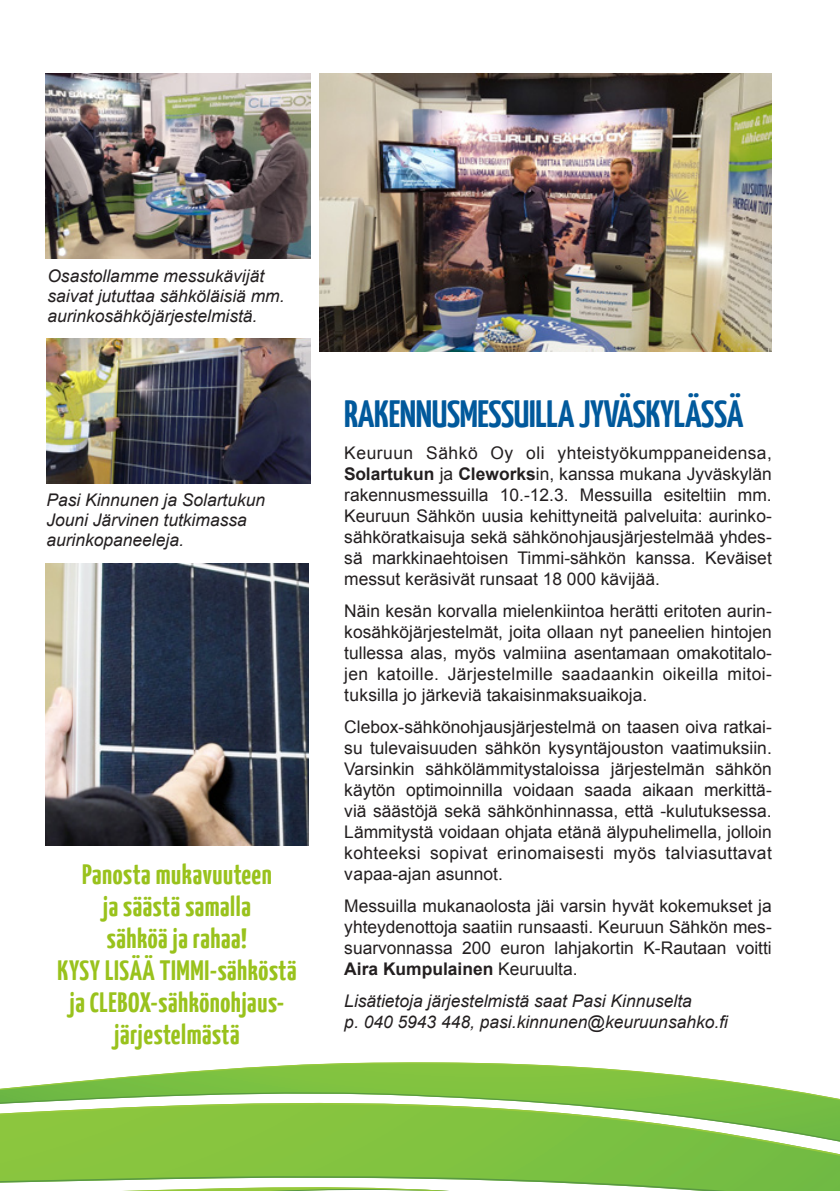
<style>
.page{position:relative;width:840px;height:1191px;background:#fff}
.page>*{position:absolute;margin:0;border:0;box-sizing:border-box;transform-origin:0 0}
.t1{font:700 38px "Yanone Kaffeesatz";letter-spacing:-.01em;color:#01599c}
.t2{font:700 28px "Yanone Kaffeesatz";letter-spacing:.02em;color:#99c21c}
.t3{font:17.4px/21px "Arial";color:#231f20;text-align:justify}
.t4{font:italic 17.4px/20px "Arial";color:#231f20}
.s1{font-weight:700}
</style>
<div class="page">
<img style="left:45px;top:564px;width:263px;height:281px">
<img style="left:45px;top:74px;width:265px;height:184px">
<img style="left:319px;top:74px;width:452px;height:277px">
<img style="left:46px;top:338px;width:264px;height:146px">
<svg style="left:506px;top:1063px;width:263px;height:24px;fill:#85c440"></svg>
<svg style="left:506px;top:1087px;width:333px;height:104px;background:#8ac75b"></svg>
<svg style="left:0;top:1062px;width:505px;height:129px;fill:#87c440"></svg>
<p class="t4" style="left:47px;top:266px;width:238px">Osastollamme messukävijät saivat jututtaa sähköläisiä mm. aurinkosähköjärjestelmistä.</p>
<p class="t4" style="left:46px;top:490px;width:220px">Pasi Kinnunen ja Solartukun</p>
<p class="t4" style="left:46px;top:510px;width:202px">Jouni Järvinen tutkimassa</p>
<p class="t4" style="left:46px;top:530px;width:139px">aurinkopaneeleja.</p>
<p class="t2" style="left:82px;top:856px;width:191px">Panosta mukavuuteen</p>
<p class="t2" style="left:103px;top:888px;width:149px">ja säästä samalla</p>
<p class="t2" style="left:107px;top:920px;width:141px">sähköä ja rahaa!</p>
<p class="t2" style="left:57px;top:952px;width:240px">KYSY LISÄÄ TIMMI-sähköstä</p>
<p class="t2" style="left:70px;top:984px;width:216px">ja CLEBOX-sähkönohjaus-</p>
<p class="t2" style="left:114px;top:1016px;width:127px">järjestelmästä</p>
<p class="t1" style="left:344px;top:391px;width:400px">RAKENNUSMESSUILLA JYVÄSKYLÄSSÄ</p>
<p class="t3" style="left:344px;top:443px;width:429px">Keuruun Sähkö Oy oli yhteistyökumppaneidensa, <span class="s1">Solartukun</span> ja <span class="s1">Cleworks</span>in, kanssa mukana Jyväskylän rakennusmessuilla 10.-12.3. Messuilla esiteltiin mm.<br>Keuruun Sähkön uusia kehittyneitä palveluita: aurinko&shy;sähköratkaisuja sekä sähkönohjausjärjestelmää yhdes&shy;sä markkinaehtoisen Timmi-sähkön kanssa. Keväiset messut keräsivät runsaat 18 000 kävijää.</p>
<p class="t3" style="left:344px;top:601px;width:429px">Näin kesän korvalla mielenkiintoa herätti eritoten aurin&shy;kosähköjärjestelmät, joita ollaan nyt paneelien hintojen tullessa alas, myös valmiina asentamaan omakotitalo&shy;jen katoille. Järjestelmille saadaankin oikeilla mitoi&shy;tuksilla jo järkeviä takaisinmaksuaikoja.</p>
<p class="t3" style="left:344px;top:716px;width:429px">Clebox-sähkönohjausjärjestelmä on taasen oiva ratkai&shy;su tulevaisuuden sähkön kysyntäjouston vaatimuksiin.<br>Varsinkin sähkölämmitystaloissa järjestelmän sähkön käytön optimoinnilla voidaan saada aikaan merkittä&shy;viä säästöjä sekä sähkönhinnassa, että -kulutuksessa.<br>Lämmitystä voidaan ohjata etänä älypuhelimella, jolloin kohteeksi sopivat erinomaisesti myös talviasuttavat vapaa-ajan asunnot.</p>
<p class="t3" style="left:344px;top:895px;width:429px">Messuilla mukanaolosta jäi varsin hyvät kokemukset ja yhteydenottoja saatiin runsaasti. Keuruun Sähkön mes&shy;suarvonnassa 200 euron lahjakortin K-Rautaan voitti <span class="s1">Aira Kumpulainen</span> Keuruulta.</p>
<p class="t4" style="left:344px;top:990px;width:386px;line-height:21px">Lisätietoja järjestelmistä saat Pasi Kinnuselta<br>p. 040 5943 448, pasi.kinnunen@keuruunsahko.fi</p>
</div>
